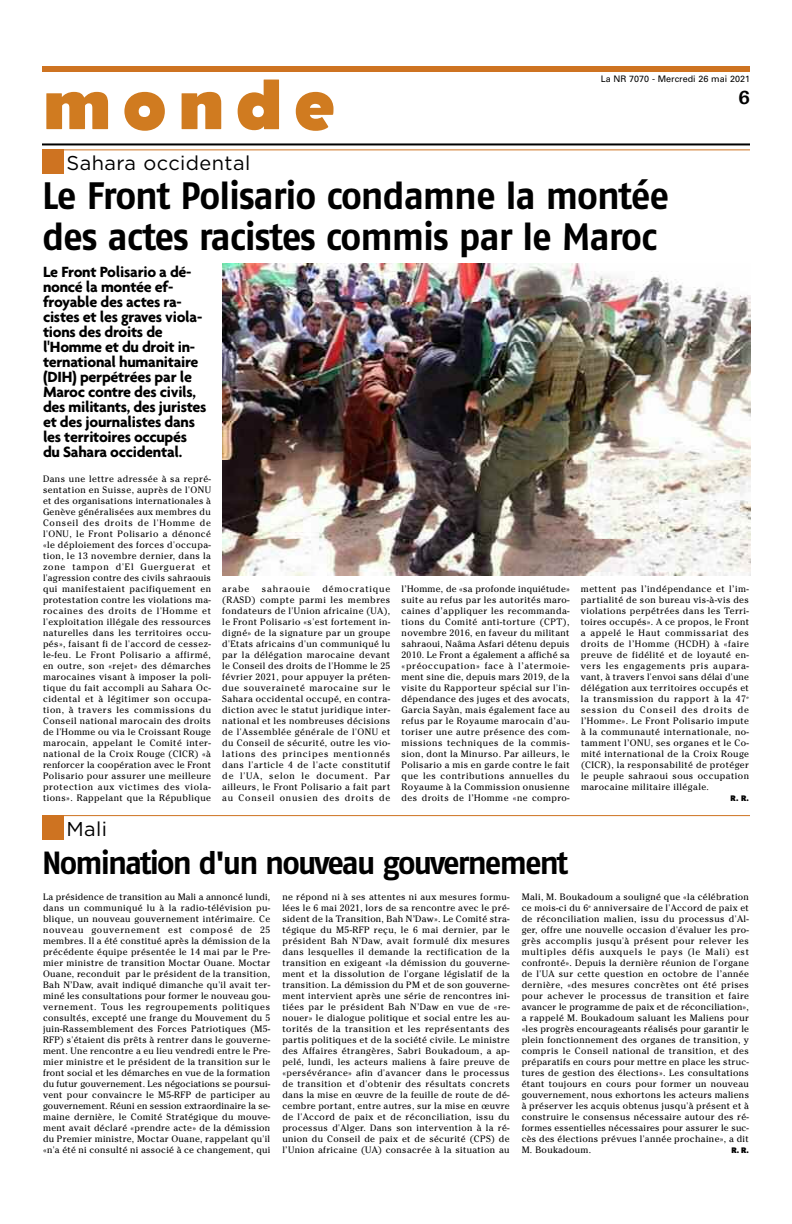
<style>
.page{position:relative;width:792px;height:1224px;background:#fff}
.page>*{position:absolute;margin:0;border:0;box-sizing:border-box;transform-origin:0 0}
.t1{font:700 71px "Eagle";letter-spacing:.145em;color:#d07b20}
.t2{font:700 38.2px/40.7px "Fago No";letter-spacing:-.03em;color:#000}
.t3{font:700 32px "Fago No";letter-spacing:-.065em;color:#000}
.t4{font:20px "Gotham";letter-spacing:.02em;color:#000}
.t5{font:700 19px "Univers";color:#000}
.t6{font:700 16px/15px "Agenda";letter-spacing:-.015em;color:#000}
.t7{font:9.2px/11px "Cheltenham";letter-spacing:.045em;color:#000;text-align:justify}
.t8{font:9.2px "Cheltenham";letter-spacing:.09em;color:#000}
.t9{font:9px "Univers";color:#000}
.t10{font:900 8px "Corpid";color:#000}
</style>
<div class="page">
<div style="left:42px;top:66px;width:708px;height:6px;background:#ce7321"></div>
<hr style="left:42px;top:143px;width:708px;height:2px;background:#000">
<img style="left:222px;top:263px;width:528px;height:312px">
<hr style="left:42px;top:815px;width:708px;height:1px;background:#ce7321">
<div style="left:42px;top:815px;width:22px;height:25px;background:#ce7321"></div>
<hr style="left:42px;top:149px;width:708px;height:1px;background:#ce7321">
<div style="left:42px;top:149px;width:22px;height:25px;background:#ce7321"></div>
<p class="t1" style="left:42px;top:63px;width:294px">monde</p>
<p class="t4" style="left:67px;top:152px;width:185px">Sahara occidental</p>
<p class="t9" style="left:601px;top:76px;width:151px">La NR 7070 - Mercredi 26 mai 2021</p>
<p class="t5" style="left:738px;top:85px;width:13px">6</p>
<p class="t2" style="left:42px;top:179px;width:629px">Le Front Polisario condamne la montée des actes racistes commis par le Maroc</p>
<p class="t6" style="left:43px;top:264px;width:165px">Le Front Polisario a dé&shy;noncé la montée ef&shy;froyable des actes ra&shy;cistes et les graves viola&shy;tions des droits de l'Homme et du droit in&shy;ternational humanitaire (DIH) perpétrées par le<br>Maroc contre des civils, des militants, des juristes et des journalistes dans les territoires occupés du Sahara occidental.</p>
<p class="t7" style="left:43px;top:473px;width:170px">Dans une lettre adressée à sa repré&shy;sentation en Suisse, auprès de l'ONU et des organisations internationales à Genève généralisées aux membres du Conseil des droits de l'Homme de l'ONU, le Front Polisario a dénoncé «le déploiement des forces d'occupa&shy;tion, le 13 novembre dernier, dans la zone tampon d'El Guerguerat et l'agression contre des civils sahraouis qui manifestaient pacifiquement en protestation contre les violations ma&shy;rocaines des droits de l'Homme et l'exploitation illégale des ressources naturelles dans les territoires occu&shy;pés», faisant fi de l'accord de cessez&shy;le-feu. Le Front Polisario a affirmé, en outre, son «rejet» des démarches marocaines visant à imposer la poli&shy;tique du fait accompli au Sahara Oc&shy;cidental et à légitimer son occupa&shy;tion, à travers les commissions du Conseil national marocain des droits de l'Homme ou via le Croissant Rouge marocain, appelant le Comité inter&shy;national de la Croix Rouge (CICR) «à renforcer la coopération avec le Front Polisario pour assurer une meilleure protection aux victimes des viola&shy;tions». Rappelant que la République</p>
<p class="t7" style="left:222px;top:583px;width:170px;text-indent:100px">démocratique (RASD) compte parmi les membres fondateurs de l'Union africaine (UA), le Front Polisario «s'est fortement in&shy;digné» de la signature par un groupe d'Etats africains d'un communiqué lu par la délégation marocaine devant le Conseil des droits de l'Homme le 25 février 2021, pour appuyer la préten&shy;due souveraineté marocaine sur le Sahara occidental occupé, en contra&shy;diction avec le statut juridique inter&shy;national et les nombreuses décisions de l'Assemblée générale de l'ONU et du Conseil de sécurité, outre les vio&shy;lations des principes mentionnés dans l'article 4 de l'acte constitutif de l'UA, selon le document. Par ailleurs, le Front Polisario a fait part au Conseil onusien des droits de</p>
<p class="t7" style="left:402px;top:583px;width:170px">l’Homme, de «sa profonde inquiétude» suite au refus par les autorités maro&shy;caines d’appliquer les recommanda&shy;tions du Comité anti-torture (CPT), novembre 2016, en faveur du militant sahraoui, Naâma Asfari détenu depuis 2010. Le Front a également a affiché sa «préoccupation» face à l’atermoie&shy;ment sine die, depuis mars 2019, de la visite du Rapporteur spécial sur l'in&shy;dépendance des juges et des avocats, Garcia Sayàn, mais également face au refus par le Royaume marocain d’au&shy;toriser une autre présence des com&shy;missions techniques de la commis&shy;sion, dont la Minurso. Par ailleurs, le Polisario a mis en garde contre le fait que les contributions annuelles du Royaume à la Commission onusienne des droits de l’Homme «ne compro-</p>
<p class="t7" style="left:581px;top:583px;width:170px">mettent pas l’indépendance et l’im&shy;partialité de son bureau vis-à-vis des violations perpétrées dans les Terri&shy;toires occupés». A ce propos, le Front a appelé le Haut commissariat des droits de l’Homme (HCDH) à «faire preuve de fidélité et de loyauté en&shy;vers les engagements pris aupara&shy;vant, à travers l'envoi sans délai d'une délégation aux territoires occupés et la transmission du rapport à la 47<sup>e </sup>session du Conseil des droits de l’Homme». Le Front Polisario impute à la communauté internationale, no&shy;tamment l’ONU, ses organes et le Co&shy;mité international de la Croix Rouge (CICR), la responsabilité de protéger le peuple sahraoui sous occupation marocaine militaire illégale.</p>
<p class="t7" style="left:222px;top:583px;width:29px">arabe</p>
<p class="t8" style="left:262px;top:584px;width:50px">sahraouie</p>
<p class="t10" style="left:730px;top:795px;width:20px">R. R.</p>
<p class="t4" style="left:67px;top:817px;width:42px">Mali</p>
<p class="t3" style="left:42px;top:852px;width:528px">Nomination d'un nouveau gouvernement</p>
<p class="t7" style="left:43px;top:891px;width:229px">La présidence de transition au Mali a annoncé lundi, dans un communiqué lu à la radio-télévision pu&shy;blique, un nouveau gouvernement intérimaire. Ce nouveau gouvernement est composé de 25 membres. Il a été constitué après la démission de la précédente équipe présentée le 14 mai par le Pre&shy;mier ministre de transition Moctar Ouane. Moctar Ouane, reconduit par le président de la transition, Bah N’Daw, avait indiqué dimanche qu'il avait ter&shy;miné les consultations pour former le nouveau gou&shy;vernement. Tous les regroupements politiques consultés, excepté une frange du Mouvement du 5 juin-Rassemblement des Forces Patriotiques (M5- RFP) s'étaient dis prêts à rentrer dans le gouverne&shy;ment. Une rencontre a eu lieu vendredi entre le Pre&shy;mier ministre et le président de la transition sur le front social et les démarches en vue de la formation du futur gouvernement. Les négociations se poursui&shy;vent pour convaincre le M5-RFP de participer au gouvernement. Réuni en session extraordinaire la se&shy;maine dernière, le Comité Stratégique du mouve&shy;ment avait déclaré «prendre acte» de la démission du Premier ministre, Moctar Ouane, rappelant qu'il «n'a été ni consulté ni associé à ce changement, qui</p>
<p class="t7" style="left:282px;top:891px;width:229px">ne répond ni à ses attentes ni aux mesures formu&shy;lées le 6 mai 2021, lors de sa rencontre avec le pré&shy;sident de la Transition, Bah N’Daw». Le Comité stra&shy;tégique du M5-RFP reçu, le 6 mai dernier, par le président Bah N'Daw, avait formulé dix mesures dans lesquelles il demande la rectification de la transition en exigeant «la démission du gouverne&shy;ment et la dissolution de l'organe législatif de la transition. La démission du PM et de son gouverne&shy;ment intervient après une série de rencontres ini&shy;tiées par le président Bah N’Daw en vue de «re&shy;nouer» le dialogue politique et social entre les au&shy;torités de la transition et les représentants des partis politiques et de la société civile. Le ministre des Affaires étrangères, Sabri Boukadoum, a ap&shy;pelé, lundi, les acteurs maliens à faire preuve de «persévérance» afin d'avancer dans le processus de transition et d'obtenir des résultats concrets dans la mise en œuvre de la feuille de route de dé&shy;cembre portant, entre autres, sur la mise en œuvre de l'Accord de paix et de réconciliation, issu du processus d'Alger. Dans son intervention à la ré&shy;union du Conseil de paix et de sécurité (CPS) de l’Union africaine (UA) consacrée à la situation au</p>
<p class="t7" style="left:522px;top:891px;width:229px">Mali, M. Boukadoum a souligné que «la célébration ce mois-ci du 6<sup>e</sup> anniversaire de l'Accord de paix et de réconciliation malien, issu du processus d'Al&shy;ger, offre une nouvelle occasion d'évaluer les pro&shy;grès accomplis jusqu'à présent pour relever les multiples défis auxquels le pays (le Mali) est confronté». Depuis la dernière réunion de l'organe de l'UA sur cette question en octobre de l’année dernière, «des mesures concrètes ont été prises pour achever le processus de transition et faire avancer le programme de paix et de réconciliation», a rappelé M. Boukadoum saluant les Maliens pour «les progrès encourageants réalisés pour garantir le plein fonctionnement des organes de transition, y compris le Conseil national de transition, et des préparatifs en cours pour mettre en place les struc&shy;tures de gestion des élections». Les consultations étant toujours en cours pour former un nouveau gouvernement, nous exhortons les acteurs maliens à préserver les acquis obtenus jusqu'à présent et à construire le consensus nécessaire autour des ré&shy;formes essentielles nécessaires pour assurer le suc&shy;cès des élections prévues l'année prochaine», a dit M. Boukadoum.</p>
<p class="t10" style="left:731px;top:1147px;width:19px">R. R.</p>
</div>
